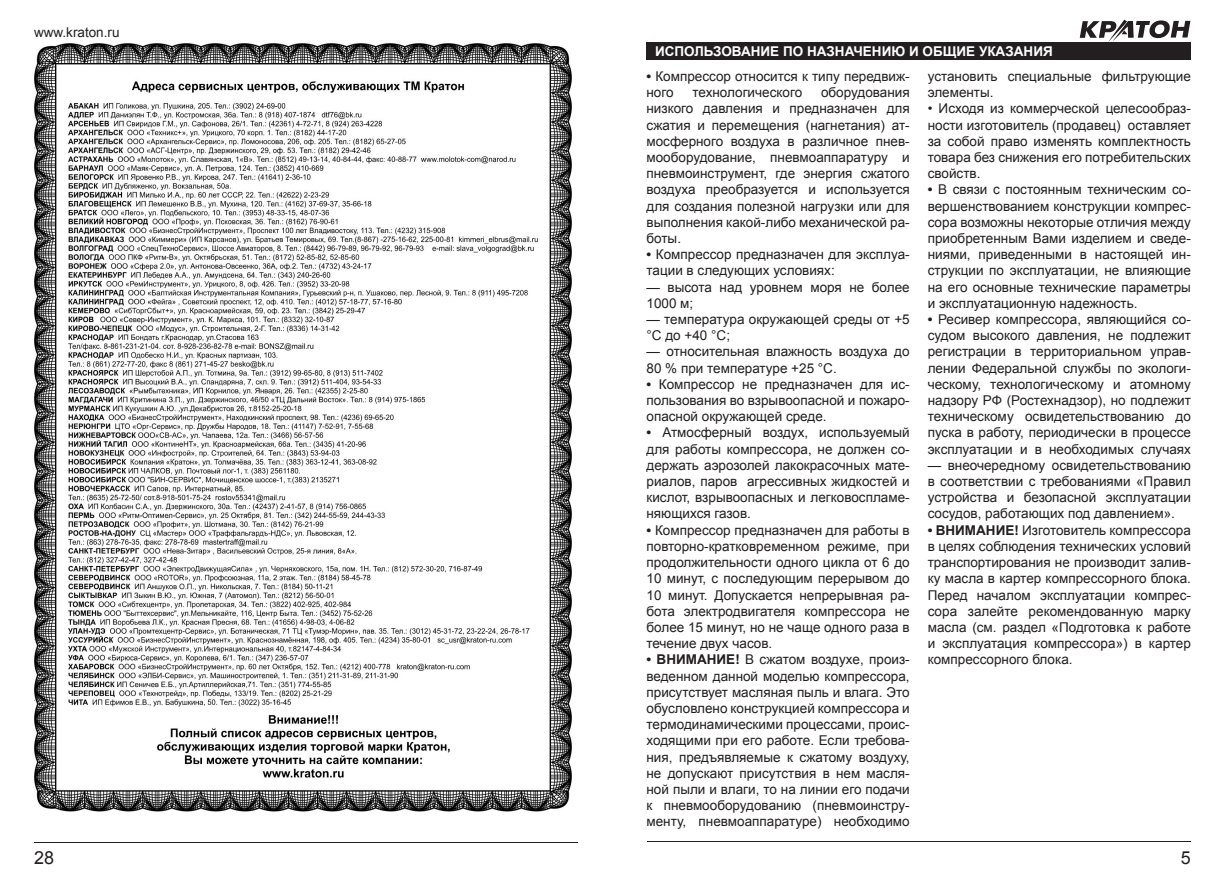
<style>
.page{position:relative;width:1225px;height:893px;background:#fff}
.page>*{position:absolute;margin:0;border:0;box-sizing:border-box;transform-origin:0 0}
.t1{font:18px "Arial";color:#231f20}
.t2{font:13.5px/16.2px "Arial";color:#231f20;text-align:justify}
.t3{font:700 13.5px "Arial";color:#fff}
.s1{font-weight:700}
</style>
<div class="page">
<hr style="left:647px;top:841px;width:544px;height:1px;background:#231f20">
<svg style="left:1079px;top:19px;width:111px;height:23px"></svg>
<hr style="left:34px;top:842px;width:544px;height:1px;background:#231f20">
<img style="left:34px;top:43px;width:537px;height:769px">
<div style="left:646px;top:43px;width:545px;height:17px;background:#231f20"></div>
<p class="t2" style="left:34px;top:24px;width:87px">www.kraton.ru</p>
<p class="t3" style="left:655px;top:42px;width:399px">ИСПОЛЬЗОВАНИЕ ПО НАЗНАЧЕНИЮ И ОБЩИЕ УКАЗАНИЯ</p>
<p class="t2" style="left:646px;top:68px;width:265px"><span class="s1">•</span> Компрессор относится к типу передвиж&shy;ного</p>
<p class="t2" style="left:927px;top:68px;width:265px">установить специальные фильтрующие элементы.</p>
<p class="t2" style="left:927px;top:101px;width:265px">• Исходя из коммерческой целесообраз&shy;ности изготовитель (продавец) оставляет за собой право изменять комплектность товара без снижения его потребительских свойств.</p>
<p class="t2" style="left:927px;top:182px;width:265px"><span class="s1">•</span> В связи с постоянным техническим со&shy;вершенствованием конструкции компрес&shy;сора возможны некоторые отличия между приобретенным Вами изделием и сведе&shy;ниями, приведенными в настоящей ин&shy;струкции по эксплуатации, не влияющие на его основные технические параметры и эксплуатационную надежность.</p>
<p class="t2" style="left:927px;top:311px;width:265px"><span class="s1">•</span> Ресивер компрессора, являющийся со&shy;судом высокого давления, не подлежит регистрации в территориальном управ&shy;лении Федеральной службы по экологи&shy;ческому, технологическому и атомному надзору РФ (Ростехнадзор), но подлежит техническому освидетельствованию до пуска в работу, периодически в процессе эксплуатации и в необходимых случаях</p>
<p class="t2" style="left:927px;top:457px;width:265px">— внеочередному освидетельствованию в соответствии с требованиями «Правил устройства и безопасной эксплуатации сосудов, работающих под давлением».</p>
<p class="t2" style="left:927px;top:522px;width:265px"><span class="s1">• ВНИМАНИЕ!</span> Изготовитель компрессора в целях соблюдения технических условий транспортирования не производит залив&shy;ку масла в картер компрессорного блока.<br>Перед началом эксплуатации компрес&shy;сора залейте рекомендованную марку масла (см. раздел «Подготовка к работе и эксплуатация компрессора») в картер компрессорного блока.</p>
<p class="t2" style="left:646px;top:85px;width:265px;text-indent:174px">оборудования низкого давления и предназначен для сжатия и перемещения (нагнетания) ат&shy;мосферного воздуха в различное пнев&shy;мооборудование, пневмоаппаратуру и пневмоинструмент, где энергия сжатого воздуха преобразуется и используется для создания полезной нагрузки или для выполнения какой-либо механической ра&shy;боты.</p>
<p class="t2" style="left:646px;top:247px;width:265px"><span class="s1">•</span> Компрессор предназначен для эксплуа&shy;тации в следующих условиях:</p>
<p class="t2" style="left:646px;top:279px;width:265px">— высота над уровнем моря не более<br>1000 м;</p>
<p class="t2" style="left:646px;top:311px;width:265px">— температура окружающей среды от +5 °С до +40 °С;</p>
<p class="t2" style="left:646px;top:344px;width:265px">— относительная влажность воздуха до<br>80 % при температуре +25 °С.</p>
<p class="t2" style="left:646px;top:376px;width:265px"><span class="s1">•</span> Компрессор не предназначен для ис&shy;пользования во взрывоопасной и пожаро&shy;опасной окружающей среде.</p>
<p class="t2" style="left:646px;top:425px;width:265px"><span class="s1">•</span> Атмосферный воздух, используемый для работы компрессора, не должен со&shy;держать аэрозолей лакокрасочных мате&shy;риалов, паров агрессивных жидкостей и кислот, взрывоопасных и легковоспламе&shy;няющихся газов.</p>
<p class="t2" style="left:646px;top:522px;width:265px"><span class="s1">•</span> Компрессор предназначен для работы в повторно-кратковременном режиме, при продолжительности одного цикла от 6 до 10 минут, с последующим перерывом до 10 минут. Допускается непрерывная ра&shy;бота электродвигателя компрессора не более 15 минут, но не чаще одного раза в течение двух часов.</p>
<p class="t2" style="left:646px;top:652px;width:265px"><span class="s1">• ВНИМАНИЕ!</span> В сжатом воздухе, произ&shy;веденном данной моделью компрессора, присутствует масляная пыль и влага. Это обусловлено конструкцией компрессора и термодинамическими процессами, проис&shy;ходящими при его работе. Если требова&shy;ния, предъявляемые к сжатому воздуху, не допускают присутствия в нем масля&shy;ной пыли и влаги, то на линии его подачи к пневмооборудованию (пневмоинстру&shy;менту, пневмоаппаратуре) необходимо</p>
<p class="t2" style="left:692px;top:85px;width:111px">технологического</p>
<h1 class="t1" style="left:34px;top:845px;width:22px">28</h1>
<h1 class="t1" style="left:1181px;top:845px;width:12px">5</h1>
</div>
